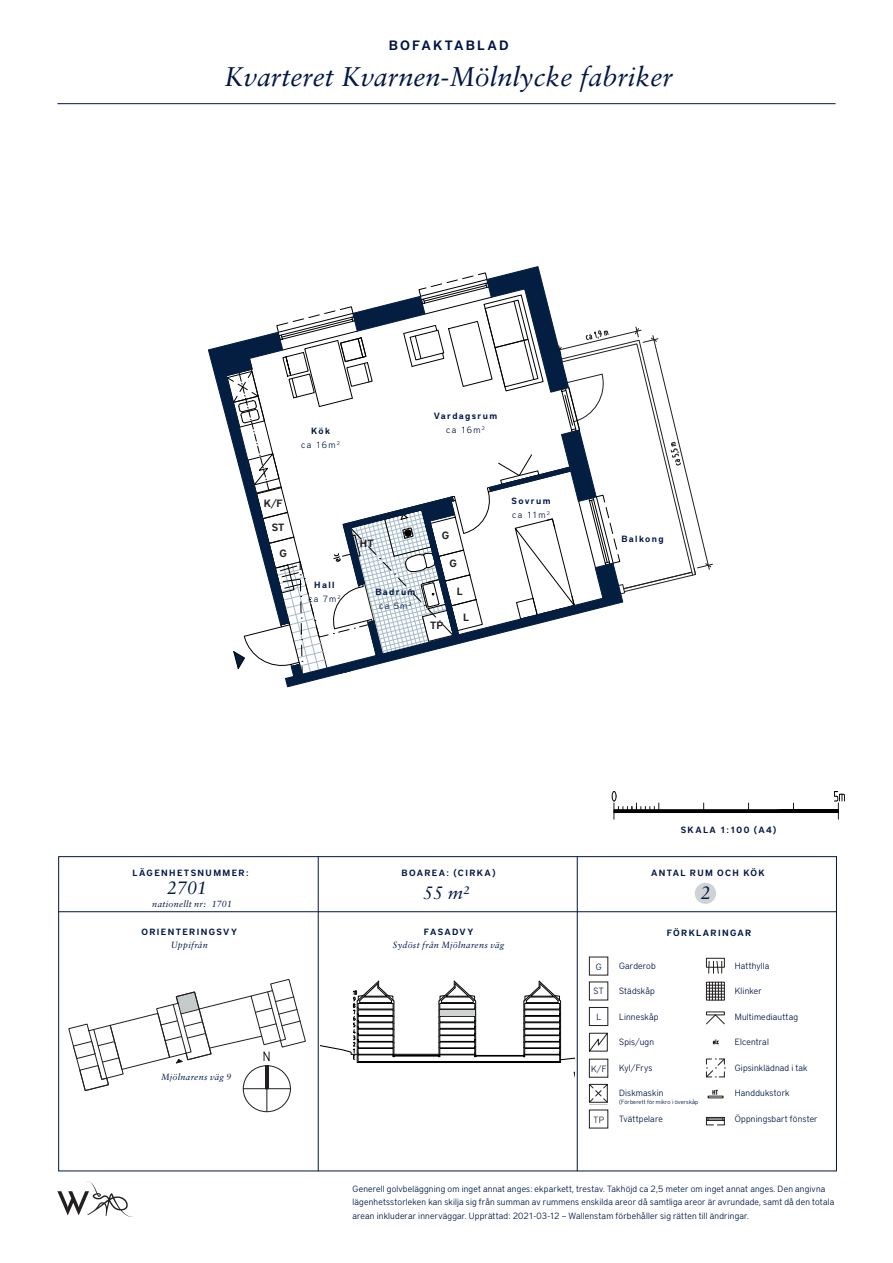
<style>
.page{position:relative;width:893px;height:1263px;background:#fff}
.page>*{position:absolute;margin:0;border:0;box-sizing:border-box;transform-origin:0 0}
.t1{font:italic 27px "Sabon LT Pro";color:#001646}
.t2{font:italic 18px "Sabon LT Pro";color:#001646}
.t3{font:600 13.5px "District Pro";letter-spacing:.16em;color:#001646}
.t4{font:600 10.5px "District Pro";color:#231f20}
.t5{font:300 9px/13.5px "District Pro";letter-spacing:.02em;color:#001646}
.t6{font:600 9px "District Pro";letter-spacing:.15em;color:#001646}
.t7{font:italic 9px "Sabon LT Pro";letter-spacing:.03em;color:#001646}
.t8{font:300 9px "District Pro";color:#231f20}
.t9{font:300 6px "District Pro";letter-spacing:.015em;color:#001646}
</style>
<div class="page">
<div style="left:589px;top:957px;width:19px;height:18px;border:1px solid #231f20"></div>
<div style="left:589px;top:1007px;width:19px;height:19px;border:1px solid #231f20"></div>
<div style="left:589px;top:1059px;width:19px;height:18px;border:1px solid #231f20"></div>
<div style="left:706px;top:982px;width:19px;height:18px;border:1px solid #231f20"></div>
<svg style="left:708px;top:961px;width:14px;height:12px"></svg>
<div style="left:706px;top:958px;width:19px;height:9px;border:1px solid #231f20"></div>
<svg style="left:706px;top:982px;width:18px;height:18px"></svg>
<svg style="left:713px;top:1040px;width:6px;height:4px"></svg>
<svg style="left:706px;top:1014px;width:19px;height:11px"></svg>
<svg style="left:706px;top:1058px;width:19px;height:20px"></svg>
<svg style="left:708px;top:1090px;width:15px;height:8px"></svg>
<svg style="left:706px;top:1117px;width:18px;height:8px"></svg>
<svg style="left:589px;top:1032px;width:19px;height:20px"></svg>
<svg style="left:589px;top:1083px;width:19px;height:20px"></svg>
<svg style="left:612px;top:791px;width:233px;height:28px"></svg>
<hr style="left:318px;top:856px;width:1px;height:315px;background:#001646">
<hr style="left:577px;top:856px;width:1px;height:315px;background:#001646">
<hr style="left:58px;top:911px;width:779px;height:1px;background:#001646">
<svg style="left:321px;top:981px;width:254px;height:97px"></svg>
<hr style="left:57px;top:103px;width:779px;height:1px;background:#001646">
<svg style="left:68px;top:979px;width:238px;height:133px"></svg>
<div style="left:695px;top:883px;width:21px;height:21px;background:#d0d3d4;border-radius:50%"></div>
<svg style="left:57px;top:1181px;width:77px;height:36px"></svg>
<div style="left:440px;top:1010px;width:35px;height:5px;background:#d0d3d4"></div>
<svg style="left:208px;top:266px;width:505px;height:422px"></svg>
<p class="t3" style="left:389px;top:36px;width:121px">BOFAKTABLAD</p>
<p class="t1" style="left:224px;top:59px;width:450px">Kvarteret Kvarnen-Mölnlycke fabriker</p>
<p class="t6" style="left:311px;top:425px;width:21px">Kök</p>
<p class="t5" style="left:301px;top:437px;width:40px">ca 16m<sup>2</sup></p>
<p class="t4" style="left:264px;top:496px;width:20px">K/F</p>
<p class="t4" style="left:272px;top:520px;width:14px">ST</p>
<p class="t4" style="left:279px;top:546px;width:9px">G</p>
<p class="t6" style="left:314px;top:579px;width:22px">Hall</p>
<p class="t5" style="left:308px;top:591px;width:34px">ca 7m<sup>2</sup></p>
<p class="t6" style="left:434px;top:410px;width:65px">Vardagsrum</p>
<p class="t5" style="left:446px;top:422px;width:40px">ca 16m<sup>2</sup></p>
<p class="t4" style="left:360px;top:535px;width:15px">HT</p>
<p class="t6" style="left:375px;top:586px;width:42px">Badrum</p>
<p class="t5" style="left:379px;top:598px;width:34px">ca 5m<sup>2</sup></p>
<p class="t4" style="left:442px;top:528px;width:9px">G</p>
<p class="t4" style="left:450px;top:556px;width:9px">G</p>
<p class="t4" style="left:430px;top:618px;width:15px">TP</p>
<p class="t4" style="left:457px;top:584px;width:7px">L</p>
<p class="t4" style="left:463px;top:610px;width:7px">L</p>
<p class="t6" style="left:511px;top:495px;width:41px">Sovrum</p>
<p class="t5" style="left:512px;top:507px;width:39px">ca 11m<sup>2</sup></p>
<p class="t6" style="left:621px;top:533px;width:44px">Balkong</p>
<p class="t6" style="left:133px;top:867px;width:117px">LÄGENHETSNUMMER:</p>
<p class="t7" style="left:152px;top:898px;width:55px">nationellt nr:</p>
<p class="t6" style="left:141px;top:925px;width:97px">ORIENTERINGSVY</p>
<p class="t7" style="left:171px;top:940px;width:39px">Uppifrån</p>
<p class="t2" style="left:167px;top:876px;width:42px">2701</p>
<p class="t7" style="left:212px;top:898px;width:22px">1701</p>
<p class="t7" style="left:161px;top:1071px;width:72px">Mjölnarens väg 9</p>
<p class="t6" style="left:681px;top:824px;width:97px">SKALA 1:100 (A4)</p>
<p class="t6" style="left:402px;top:867px;width:96px">BOAREA: (CIRKA)</p>
<p class="t6" style="left:651px;top:867px;width:115px">ANTAL RUM OCH KÖK</p>
<p class="t2" style="left:423px;top:881px;width:48px">55 m²</p>
<p class="t2" style="left:701px;top:881px;width:12px">2</p>
<p class="t6" style="left:424px;top:925px;width:51px">FASADVY</p>
<p class="t7" style="left:393px;top:940px;width:113px">Sydöst från Mjölnarens väg</p>
<p class="t5" style="left:596px;top:959px;width:7px">G</p>
<p class="t5" style="left:594px;top:984px;width:12px">ST</p>
<p class="t5" style="left:597px;top:1009px;width:6px">L</p>
<p class="t5" style="left:591px;top:1061px;width:17px">K/F</p>
<p class="t8" style="left:594px;top:1113px;width:12px">TP</p>
<p class="t6" style="left:667px;top:926px;width:86px">FÖRKLARINGAR</p>
<p class="t5" style="left:619px;top:958px;width:38px">Garderob</p>
<p class="t5" style="left:735px;top:958px;width:36px">Hatthylla</p>
<p class="t5" style="left:735px;top:984px;width:29px">Klinker</p>
<p class="t5" style="left:735px;top:1009px;width:65px">Multimediauttag</p>
<p class="t5" style="left:735px;top:1035px;width:36px">Elcentral</p>
<p class="t5" style="left:735px;top:1060px;width:74px">Gipsinklädnad i tak</p>
<p class="t5" style="left:619px;top:1086px;width:46px">Diskmaskin</p>
<p class="t5" style="left:735px;top:1086px;width:56px">Handdukstork</p>
<p class="t5" style="left:735px;top:1111px;width:84px">Öppningsbart fönster</p>
<p class="t5" style="left:619px;top:984px;width:37px">Städskåp</p>
<p class="t5" style="left:619px;top:1009px;width:41px">Linneskåp</p>
<p class="t5" style="left:619px;top:1035px;width:36px">Spis/ugn</p>
<p class="t5" style="left:619px;top:1060px;width:35px">Kyl/Frys</p>
<p class="t9" style="left:619px;top:1097px;width:81px">(Förberett för mikro i överskåp</p>
<p class="t5" style="left:619px;top:1111px;width:45px">Tvättpelare</p>
<p class="t5" style="left:352px;top:1181px;width:483px">Generell golvbeläggning om inget annat anges: ekparkett, trestav. Takhöjd ca 2,5 meter om inget annat anges. Den angivna lägenhetsstorleken kan skilja sig från summan av rummens enskilda areor då samtliga areor är avrundade, samt då den totala arean inkluderar innerväggar. Upprättad: 2021-03-12 – Wallenstam förbehåller sig rätten till ändringar.</p>
</div>
